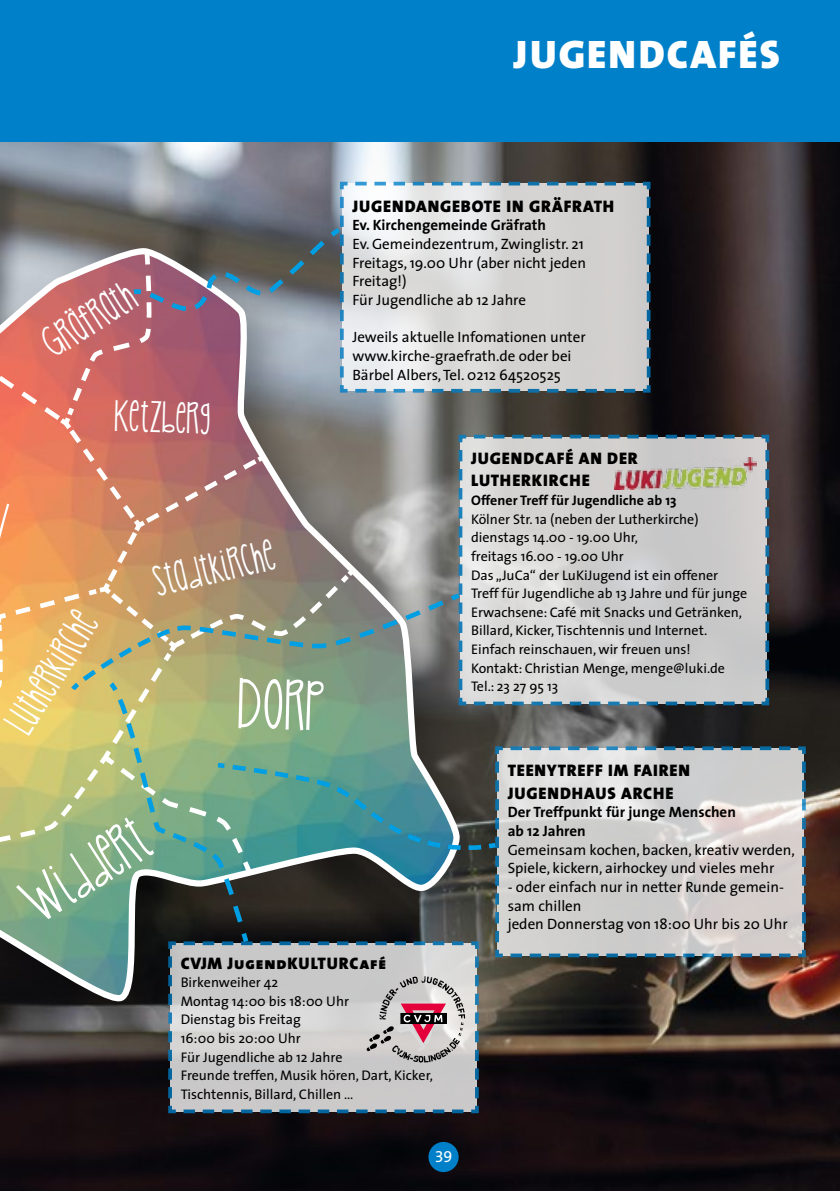
<style>
.page{position:relative;width:840px;height:1191px;background:#fff}
.page>*{position:absolute;margin:0;border:0;box-sizing:border-box;transform-origin:0 0}
.t1{font:57px "KG Skinny Latte";color:#fff}
.t2{font:51.4px "KG Skinny Latte";color:#fff}
.t3{font:40px "The Sans Black Caps";letter-spacing:.05em;color:#fff}
.t4{font:35.4px "KG Skinny Latte";color:#fff}
.t5{font:16.8px/22.4px "The Sans Black Caps";letter-spacing:.05em;color:#000}
.t6{font:16px "The Sans Expert";color:#fff}
.t7{font:15px/18.6px "The Sans";color:#000}
.t8{font:700 15px/18.6px "The Sans";color:#000}
.t9{font:14px/18.6px "The Sans";color:#000}
.t10{font:700 14px "The Sans";color:#000}
</style>
<div class="page">
<img style="left:0;top:142px;width:839px;height:1049px">
<div style="left:0;top:0;width:839px;height:142px;background:#0080c9"></div>
<svg style="left:166px;top:1102px;width:314px;height:13px;background:#86949f"></svg>
<svg style="left:338px;top:180px;width:314px;height:13px;background:#a9bbc5"></svg>
<div style="left:428px;top:1142px;width:30px;height:30px;background:#0080c9;border-radius:50%"></div>
<svg style="left:793px;top:744px;width:14px;height:215px;background:#9fa8ae"></svg>
<img style="left:0;top:193px;width:793px;height:909px">
<h3 class="t3" style="left:513px;top:21px;width:267px">JUGENDCAFÉS</h3>
<h3 class="t4" style="left:33px;top:327px;width:104px;rotate:-32deg">Gräfrath</h3>
<h3 class="t4" style="left:115px;top:393px;width:98px;rotate:2deg">Ketzberg</h3>
<h3 class="t4" style="left:-3px;top:717px;width:136px;rotate:-58deg">Lutherkirche</h3>
<h3 class="t4" style="left:149px;top:559px;width:125px;rotate:-13deg">Stadtkirche</h3>
<h1 class="t1" style="left:238px;top:666px;width:89px;rotate:2deg">Dorp</h1>
<h2 class="t2" style="left:9px;top:879px;width:140px;rotate:-32deg">Widdert</h2>
<p class="t5" style="left:352px;top:194px;width:263px">JUGENDANGEBOTE IN GRÄFRATH</p>
<p class="t8" style="left:352px;top:216px;width:195px">Ev. Kirchengemeinde Gräfrath</p>
<p class="t7" style="left:352px;top:234px;width:235px">Ev. Gemeindezentrum, Zwinglistr. 21<br>Freitags, 19.00 Uhr (aber nicht jeden<br>Freitag!)<br>Für Jugendliche ab 12 Jahre</p>
<p class="t7" style="left:352px;top:327px;width:235px">Jeweils aktuelle Infomationen unter www.kirche-graefrath.de oder bei<br>Bärbel Albers, Tel. 0212 64520525</p>
<p class="t5" style="left:471px;top:447px;width:168px">JUGENDCAFÉ AN DER<br>LUTHERKIRCHE</p>
<p class="t10" style="left:471px;top:488px;width:207px">Offener Treff für Jugendliche ab 13</p>
<p class="t9" style="left:471px;top:509px;width:278px">Kölner Str. 1a (neben der Lutherkirche) dienstags 14.00 - 19.00 Uhr,<br>freitags 16.00 - 19.00 Uhr<br>Das „JuCa“ der LuKiJugend ist ein offener Treff für Jugendliche ab 13 Jahre und für junge Erwachsene: Café mit Snacks und Getränken, Billard, Kicker, Tischtennis und Internet.<br>Einfach reinschauen, wir freuen uns!<br>Kontakt: Christian Menge, menge@luki.de Tel.: 23 27 95 13</p>
<p class="t5" style="left:507px;top:759px;width:184px">TEENYTREFF IM FAIREN<br>JUGENDHAUS ARCHE</p>
<p class="t8" style="left:507px;top:802px;width:230px">Der Treffpunkt für junge Menschen ab 12 Jahren</p>
<p class="t7" style="left:507px;top:840px;width:288px">Gemeinsam kochen, backen, kreativ werden,<br>Spiele, kickern, airhockey und vieles mehr</p>
<p class="t7" style="left:507px;top:877px;width:281px">- oder einfach nur in netter Runde gemein&shy;sam chillen<br>jeden Donnerstag von 18:00 Uhr bis 20 Uhr</p>
<p class="t5" style="left:180px;top:951px;width:207px">CVJM JugendKULTURCafé</p>
<p class="t9" style="left:180px;top:972px;width:254px">Birkenweiher 42<br>Montag 14:00 bis 18:00 Uhr<br>Dienstag bis Freitag<br>16:00 bis 20:00 Uhr<br>Für Jugendliche ab 12 Jahre<br>Freunde treffen, Musik hören, Dart, Kicker,<br>Tischtennis, Billard, Chillen …</p>
<p class="t6" style="left:434px;top:1143px;width:19px">39</p>
</div>
